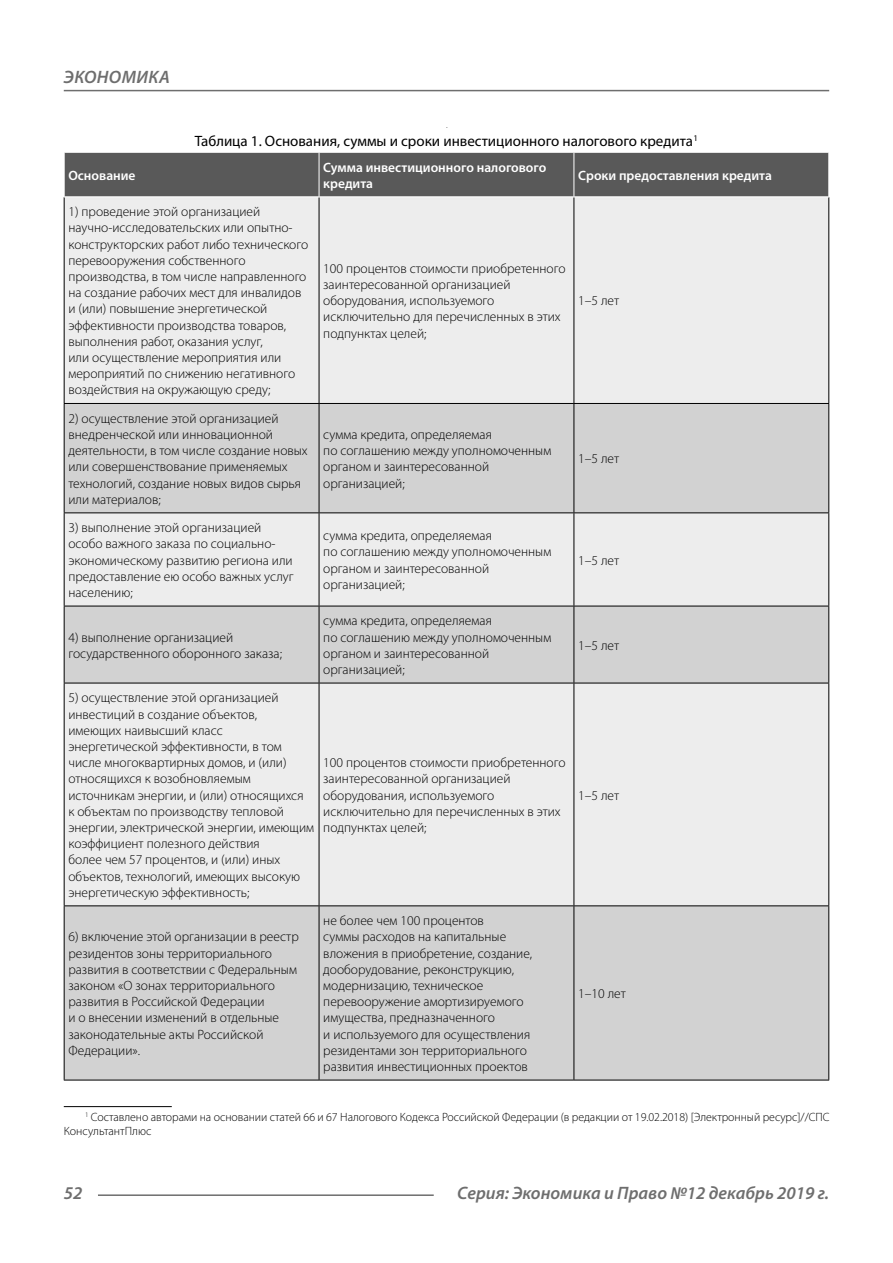
<style>
.page{position:relative;width:893px;height:1263px;background:#fff}
.page>*{position:absolute;margin:0;border:0;box-sizing:border-box;transform-origin:0 0}
.t1{font:italic 600 18px "Myriad Pro";color:#6e6e6e}
.podpis{font:15px "Myriad Pro";color:#000}
.Tab_content{font:300 13.5px/16.2px "Myriad Pro";color:#000}
.Tab_header{font:600 13.5px/16.2px "Myriad Pro";color:#fff}
.Footnote{font:300 12px/14.4px "Myriad Pro";letter-spacing:-.005em;color:#000}
</style>
<div class="page">
<div style="left:65px;top:153px;width:763px;height:43px;background:#595959"></div>
<div style="left:65px;top:197px;width:763px;height:206px;background:#ededed"></div>
<svg style="left:65px;top:404px;width:763px;height:676px;background:#ddd"></svg>
<hr style="left:319px;top:153px;width:1px;height:43px;background:#fff">
<hr style="left:574px;top:153px;width:1px;height:43px;background:#fff">
<hr style="left:64px;top:197px;width:1px;height:206px;background:#000">
<hr style="left:319px;top:197px;width:1px;height:206px;background:#000">
<hr style="left:574px;top:197px;width:1px;height:206px;background:#000">
<hr style="left:828px;top:197px;width:1px;height:206px;background:#000">
<hr style="left:64px;top:403px;width:255px;height:1px;background:#000">
<hr style="left:64px;top:404px;width:1px;height:108px;background:#000">
<hr style="left:319px;top:403px;width:255px;height:1px;background:#000">
<hr style="left:319px;top:404px;width:1px;height:108px;background:#000">
<hr style="left:574px;top:403px;width:255px;height:1px;background:#000">
<hr style="left:574px;top:404px;width:1px;height:108px;background:#000">
<hr style="left:828px;top:404px;width:1px;height:108px;background:#000">
<hr style="left:64px;top:512px;width:255px;height:1px;background:#000">
<hr style="left:64px;top:513px;width:1px;height:93px;background:#000">
<hr style="left:319px;top:512px;width:255px;height:1px;background:#000">
<hr style="left:319px;top:513px;width:1px;height:93px;background:#000">
<hr style="left:574px;top:512px;width:255px;height:1px;background:#000">
<hr style="left:574px;top:513px;width:1px;height:93px;background:#000">
<hr style="left:828px;top:513px;width:1px;height:93px;background:#000">
<hr style="left:64px;top:606px;width:255px;height:1px;background:#000">
<hr style="left:64px;top:606px;width:1px;height:77px;background:#000">
<hr style="left:319px;top:606px;width:255px;height:1px;background:#000">
<hr style="left:319px;top:606px;width:1px;height:77px;background:#000">
<hr style="left:574px;top:606px;width:255px;height:1px;background:#000">
<hr style="left:574px;top:606px;width:1px;height:77px;background:#000">
<hr style="left:828px;top:606px;width:1px;height:77px;background:#000">
<hr style="left:64px;top:683px;width:255px;height:1px;background:#000">
<hr style="left:64px;top:683px;width:1px;height:222px;background:#000">
<hr style="left:319px;top:683px;width:255px;height:1px;background:#000">
<hr style="left:319px;top:683px;width:1px;height:222px;background:#000">
<hr style="left:574px;top:683px;width:255px;height:1px;background:#000">
<hr style="left:574px;top:683px;width:1px;height:222px;background:#000">
<hr style="left:828px;top:683px;width:1px;height:222px;background:#000">
<hr style="left:64px;top:905px;width:255px;height:1px;background:#000">
<hr style="left:64px;top:906px;width:1px;height:174px;background:#000">
<hr style="left:319px;top:905px;width:255px;height:1px;background:#000">
<hr style="left:319px;top:906px;width:1px;height:174px;background:#000">
<hr style="left:574px;top:905px;width:255px;height:1px;background:#000">
<hr style="left:574px;top:906px;width:1px;height:174px;background:#000">
<hr style="left:828px;top:906px;width:1px;height:174px;background:#000">
<hr style="left:64px;top:1080px;width:255px;height:1px;background:#000">
<hr style="left:319px;top:1080px;width:255px;height:1px;background:#000">
<hr style="left:574px;top:1080px;width:255px;height:1px;background:#000">
<hr style="left:64px;top:1106px;width:108px;height:1px;background:#000">
<hr style="left:98px;top:1194px;width:336px;height:2px;background:#6e6e6e">
<hr style="left:64px;top:90px;width:765px;height:1px;background:#6e6e6e">
<h1 class="t1" style="left:64px;top:66px;width:24px">Экономика</h1>
<p class="podpis" style="left:195px;top:132px;width:505px">Таблица 1. Основания, суммы и сроки инвестиционного налогового кредита<sup>1</sup></p>
<p class="Tab_header" style="left:68px;top:167px;width:69px">Основание</p>
<p class="Tab_header" style="left:323px;top:159px;width:225px">Сумма инвестиционного налогового кредита</p>
<p class="Tab_header" style="left:578px;top:167px;width:195px">Сроки предоставления кредита</p>
<p class="Tab_content" style="left:68px;top:203px;width:241px">1) проведение этой организацией научно-исследовательских или опытно&shy;конструкторских работ либо технического перевооружения собственного производства, в том числе направленного на создание рабочих мест для инвалидов и (или) повышение энергетической эффективности производства товаров, выполнения работ, оказания услуг,<br>или осуществление мероприятия или мероприятий по снижению негативного воздействия на окружающую среду;</p>
<p class="Tab_content" style="left:323px;top:260px;width:244px">100 процентов стоимости приобретенного заинтересованной организацией оборудования, используемого исключительно для перечисленных в этих подпунктах целей;</p>
<p class="Tab_content" style="left:578px;top:292px;width:43px">1–5 лет</p>
<p class="Tab_content" style="left:68px;top:410px;width:241px">2) осуществление этой организацией внедренческой или инновационной деятельности, в том числе создание новых или совершенствование применяемых технологий, создание новых видов сырья или материалов;</p>
<p class="Tab_content" style="left:323px;top:426px;width:230px">сумма кредита, определяемая<br>по соглашению между уполномоченным органом и заинтересованной организацией;</p>
<p class="Tab_content" style="left:68px;top:519px;width:227px">3) выполнение этой организацией особо важного заказа по социально&shy;экономическому развитию региона или предоставление ею особо важных услуг населению;</p>
<p class="Tab_content" style="left:323px;top:527px;width:230px">сумма кредита, определяемая<br>по соглашению между уполномоченным органом и заинтересованной организацией;</p>
<p class="Tab_content" style="left:68px;top:629px;width:215px">4) выполнение организацией государственного оборонного заказа;</p>
<p class="Tab_content" style="left:68px;top:689px;width:247px">5) осуществление этой организацией инвестиций в создание объектов,<br>имеющих наивысший класс энергетической эффективности, в том числе многоквартирных домов, и (или) относящихся к возобновляемым источникам энергии, и (или) относящихся<br>к объектам по производству тепловой энергии, электрической энергии, имеющим коэффициент полезного действия<br>более чем 57 процентов, и (или) иных объектов, технологий, имеющих высокую энергетическую эффективность;</p>
<p class="Tab_content" style="left:68px;top:928px;width:232px">6) включение этой организации в реестр резидентов зоны территориального развития в соответствии с Федеральным законом «О зонах территориального развития в Российской Федерации<br>и о внесении изменений в отдельные законодательные акты Российской<br>Федерации».</p>
<p class="Tab_content" style="left:323px;top:613px;width:230px">сумма кредита, определяемая<br>по соглашению между уполномоченным органом и заинтересованной организацией;</p>
<p class="Tab_content" style="left:323px;top:754px;width:244px">100 процентов стоимости приобретенного заинтересованной организацией оборудования, используемого исключительно для перечисленных в этих подпунктах целей;</p>
<p class="Tab_content" style="left:323px;top:912px;width:211px">не более чем 100 процентов<br>суммы расходов на капитальные вложения в приобретение, создание, дооборудование, реконструкцию, модернизацию, техническое перевооружение амортизируемого имущества, предназначенного<br>и используемого для осуществления резидентами зон территориального развития инвестиционных проектов</p>
<p class="Tab_content" style="left:578px;top:450px;width:43px">1–5 лет</p>
<p class="Tab_content" style="left:578px;top:552px;width:43px">1–5 лет</p>
<p class="Tab_content" style="left:578px;top:637px;width:43px">1–5 лет</p>
<p class="Tab_content" style="left:578px;top:787px;width:43px">1–5 лет</p>
<p class="Tab_content" style="left:578px;top:985px;width:49px">1–10 лет</p>
<p class="Footnote" style="left:64px;top:1110px;width:767px;text-indent:21px"><sup>1</sup> Составлено авторами на основании статей 66 и 67 Налогового Кодекса Российской Федерации (в редакции от 19.02.2018) [Электронный ресурс]//СПС<br>КонсультантПлюс</p>
<h1 class="t1" style="left:64px;top:1182px;width:20px">52</h1>
<h1 class="t1" style="left:457px;top:1182px;width:373px">Серия: Экономика и Право №12 декабрь 2019 г.</h1>
</div>
